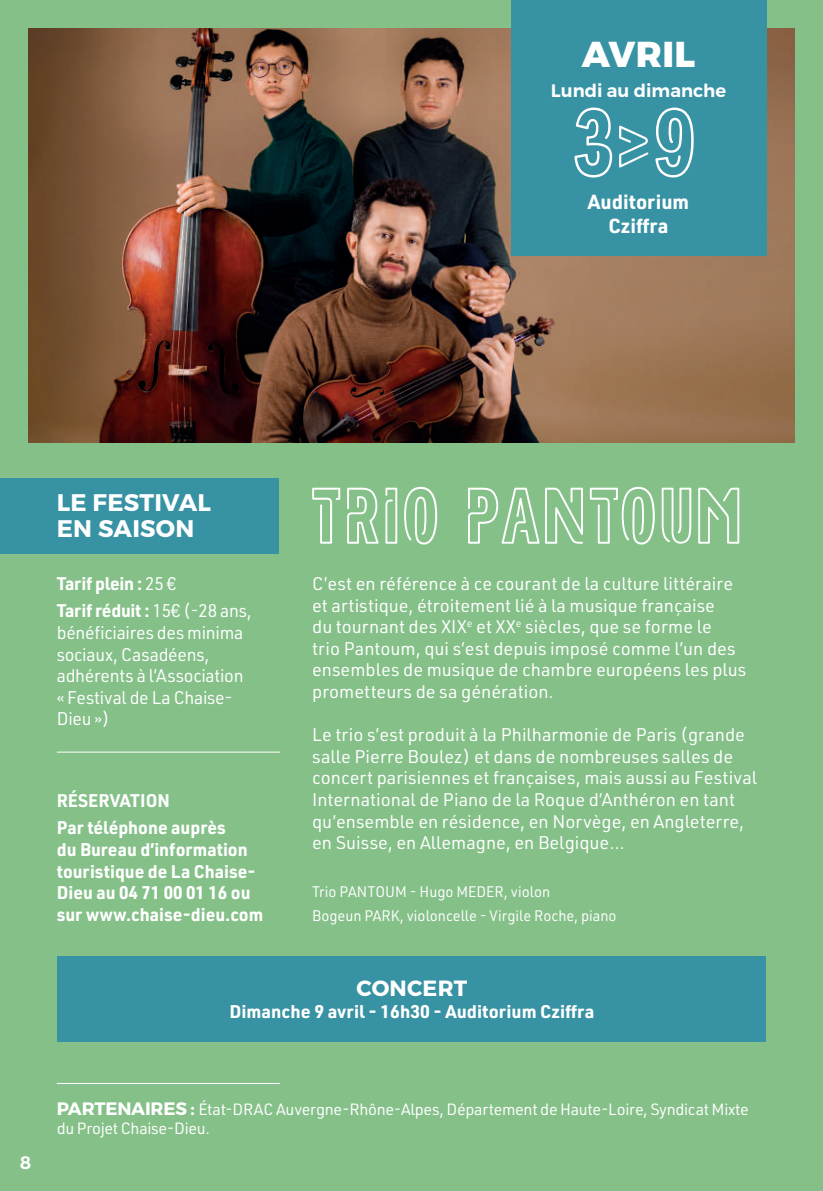
<style>
.page{position:relative;width:823px;height:1191px;background:#fff}
.page>*{position:absolute;margin:0;border:0;box-sizing:border-box;transform-origin:0 0}
.t1{font:87.4px "Neoneon";color:#fff}
.t2{font:70px "Neoneon";color:#fff}
.t3{font:800 36px "Montserrat";letter-spacing:.01em;color:#fff}
.t4{font:700 24px/26px "Montserrat";color:#fff}
.t5{font:700 22px "Montserrat";letter-spacing:.01em;color:#fff}
.t6{font:700 20px/24px "URWDIN";color:#fff;text-align:center}
.t7{font:18px/21.6px "URWDIN";color:#fff}
.t8{font:700 18px/21.6px "URWDIN";color:#fff}
.t9{font:600 18px "Montserrat";color:#fff}
.t10{font:16px/19.2px "URWDIN";letter-spacing:-.02em;color:#fff}
.t11{font:15px/23.6px "URWDIN";color:#fff;scale:.96 1}
.s1{font-weight:400}
.s2{font-family:"Montserrat";font-weight:700;font-size:18px}
</style>
<div class="page">
<div style="left:0;top:0;width:822px;height:1191px;background:#84c088"></div>
<img style="left:28px;top:28px;width:766px;height:414px">
<hr style="left:57px;top:751px;width:223px;height:1px;background:#fff">
<div style="left:510px;top:0;width:255px;height:255px;background:#3792a3"></div>
<hr style="left:57px;top:1083px;width:223px;height:1px;background:#fff">
<div style="left:57px;top:956px;width:708px;height:86px;background:#3792a3"></div>
<div style="left:0;top:478px;width:278px;height:75px;background:#3792a3"></div>
<h3 class="t3" style="left:581px;top:32px;width:115px">AVRIL</h3>
<p class="t9" style="left:550px;top:79px;width:177px">Lundi au dimanche</p>
<h1 class="t1" style="left:574px;top:89px;width:129px">3&gt;9</h1>
<p class="t6" style="left:587px;top:189px;width:103px">Auditorium<br>Cziffra</p>
<h3 class="t4" style="left:57px;top:490px;width:66px">LE FESTIVAL<br>EN SAISO</h3>
<h3 class="t4" style="left:175px;top:516px;width:20px">N</h3>
<p class="t8" style="left:57px;top:569px;width:196px;line-height:27.2px">Tarif plein : <span class="s1">25 €<br></span>Tarif réduit : <span class="s1">15€ (-28 ans,</span></p>
<p class="t7" style="left:57px;top:621px;width:188px">bénéficiaires des minima sociaux, Casadéens, adhérents à l’Association « Festival de La Chaise-<br>Dieu »)</p>
<p class="t8" style="left:57px;top:786px;width:170px;line-height:27.2px">Réservation<br>Par téléphone auprès</p>
<p class="t8" style="left:57px;top:838px;width:208px">du Bureau d’information touristique de La Chaise-<br>Dieu au 04 71 00 01 16 ou sur www.chaise-dieu.com</p>
<h2 class="t2" style="left:312px;top:473px;width:66px">Trio</h2>
<h2 class="t2" style="left:467px;top:473px;width:279px">PANTOUM</h2>
<p class="t7" style="left:312px;top:572px;width:435px">C’est en référence à ce courant de la culture littéraire et artistique, étroitement lié à la musique française<br>du tournant des XIX<sup>e</sup> et XX<sup>e</sup> siècles, que se forme le<br>trio Pantoum, qui s’est depuis imposé comme l’un des ensembles de musique de chambre européens les plus prometteurs de sa génération.</p>
<p class="t7" style="left:312px;top:723px;width:446px">Le trio s’est produit à la Philharmonie de Paris (grande salle Pierre Boulez) et dans de nombreuses salles de concert parisiennes et françaises, mais aussi au Festival International de Piano de la Roque d’Anthéron en tant qu’ensemble en résidence, en Norvège, en Angleterre, en Suisse, en Allemagne, en Belgique…</p>
<p class="t11" style="left:312px;top:879px;width:318px">Trio PANTOUM - Hugo MEDER, violon<br>Bogeun PARK, violoncelle - Virgile Roche, piano</p>
<p class="t5" style="left:356px;top:974px;width:112px">CONCERT</p>
<p class="t8" style="left:229px;top:999px;width:366px">Dimanche 9 avril - 16h30 - Auditorium Cziffra</p>
<p class="t9" style="left:20px;top:1151px;width:13px">8</p>
<p class="t10" style="left:57px;top:1099px;width:693px"><span class="s2">PARTENAIRES :</span> État-DRAC Auvergne-Rhône-Alpes, Département de Haute-Loire, Syndicat Mixte du Projet Chaise-Dieu.</p>
</div>
